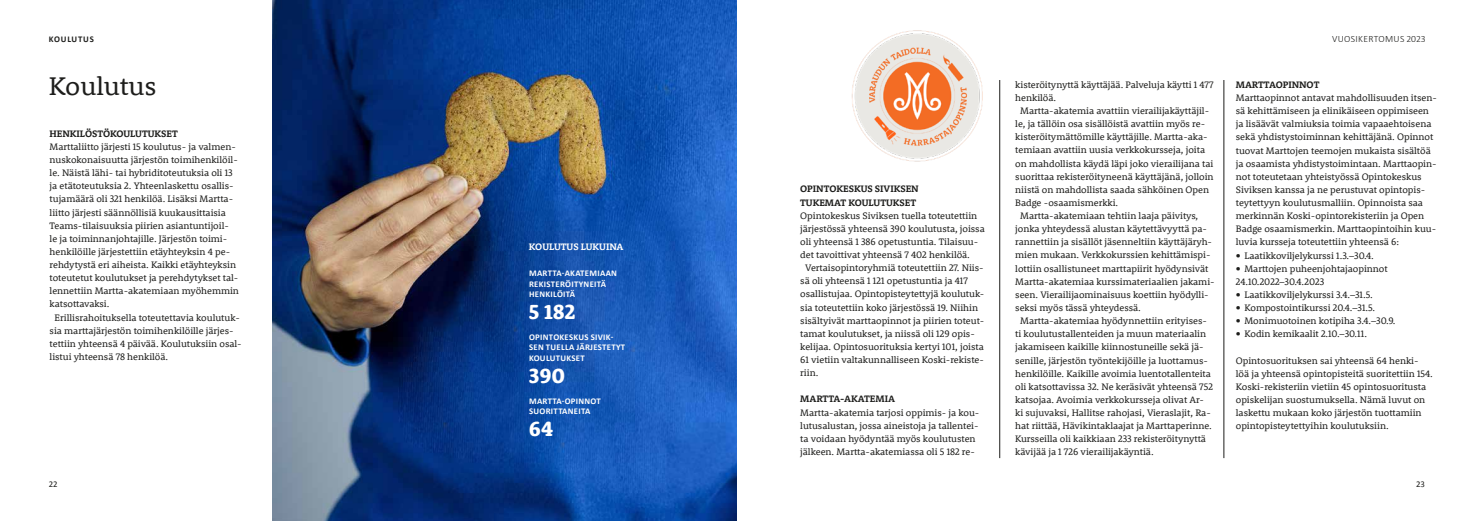
<style>
.page{position:relative;width:1474px;height:521px;background:#fff}
.page>*{position:absolute;margin:0;border:0;box-sizing:border-box;transform-origin:0 0}
.t1{font:26.25px "Rooney";letter-spacing:-.005em;color:#1d1d1b}
.t2{font:800 21px "Rooney";letter-spacing:-.005em;color:#fff}
.t3{font:9.62px/13.1px "Rooney";letter-spacing:-.005em;color:#1d1d1b}
.t4{font:700 9.62px/13.1px "Rooney";letter-spacing:-.005em;color:#1d1d1b}
.t5{font:300 9.62px "Calibri";letter-spacing:.035em;color:#1d1d1b}
.t6{font:700 9.62px "Rooney";letter-spacing:-.005em;color:#fff}
.t7{font:700 8.75px/10.5px "Calibri";letter-spacing:.035em;color:#fff}
.t8{font:700 8.75px "Calibri";letter-spacing:.09em;color:#1d1d1b}
.t9{font:8.75px "Calibri";color:#1d1d1b}
.s1{font-weight:900}
</style>
<div class="page">
<hr style="left:1223px;top:80px;width:1px;height:378px;background:#1d1d1b">
<hr style="left:999px;top:80px;width:1px;height:378px;background:#1d1d1b">
<img style="left:272px;top:0;width:465px;height:521px">
<img style="left:851px;top:30px;width:132px;height:132px">
<p class="t8" style="left:49px;top:34px;width:46px">KOULUTUS</p>
<h1 class="t1" style="left:49px;top:69px;width:109px">Koulutus</h1>
<p class="t4" style="left:50px;top:127px;width:130px">HENKILÖSTÖKOULUTUKSET</p>
<p class="t3" style="left:50px;top:140px;width:188px">Marttaliitto järjesti 15 koulutus- ja valmen-</p>
<p class="t3" style="left:50px;top:153px;width:190px">nuskokonaisuutta järjestön toimihenkilöil-</p>
<p class="t3" style="left:50px;top:166px;width:185px">le. Näistä lähi- tai hybriditoteutuksia oli 13</p>
<p class="t3" style="left:50px;top:179px;width:186px">ja etätoteutuksia 2. Yhteenlaskettu osallis-</p>
<p class="t3" style="left:50px;top:192px;width:185px">tujamäärä oli 321 henkilöä. Lisäksi Martta-</p>
<p class="t3" style="left:50px;top:205px;width:178px">liitto järjesti säännöllisiä kuukausittaisia</p>
<p class="t3" style="left:50px;top:218px;width:181px">Teams-tilaisuuksia piirien asiantuntijoil-</p>
<p class="t3" style="left:50px;top:232px;width:179px">le ja toiminnanjohtajille. Järjestön toimi-</p>
<p class="t3" style="left:50px;top:245px;width:182px">henkilöille järjestettiin etäyhteyksin 4 pe-</p>
<p class="t3" style="left:50px;top:258px;width:188px">rehdytystä eri aiheista. Kaikki etäyhteyksin</p>
<p class="t3" style="left:50px;top:271px;width:190px">toteutetut koulutukset ja perehdytykset tal-</p>
<p class="t3" style="left:50px;top:284px;width:191px">lennettiin Martta-akatemiaan myöhemmin</p>
<p class="t3" style="left:50px;top:297px;width:61px">katsottavaksi.</p>
<p class="t3" style="left:55px;top:310px;width:187px">Erillisrahoituksella toteutettavia koulutuk-</p>
<p class="t3" style="left:50px;top:323px;width:185px">sia marttajärjestön toimihenkilöille järjes-</p>
<p class="t3" style="left:50px;top:337px;width:194px">tettiin yhteensä 4 päivää. Koulutuksiin osal-</p>
<p class="t3" style="left:50px;top:350px;width:120px">listui yhteensä 78 henkilöä.</p>
<p class="t6" style="left:529px;top:240px;width:96px">KOULUTUS LUKUINA</p>
<p class="t7" style="left:529px;top:267px;width:89px">MARTTA-AKATEMIAAN<br>REKISTERÖITYNEITÄ<br>HENKILÖITÄ</p>
<h2 class="t2" style="left:529px;top:298px;width:48px">5 182</h2>
<p class="t7" style="left:529px;top:331px;width:98px">OPINTOKESKUS SIVIK-<br>SEN TUELLA JÄRJESTETYT<br>KOULUTUKSET</p>
<h2 class="t2" style="left:529px;top:362px;width:38px">390</h2>
<p class="t7" style="left:529px;top:395px;width:73px">MARTTA-OPINNOT<br>SUORITTANEITA</p>
<h2 class="t2" style="left:529px;top:415px;width:26px">64</h2>
<p class="t4" style="left:800px;top:182px;width:120px">OPINTOKESKUS SIVIKSEN<br>TUKEMAT KOULUTUKSET</p>
<p class="t3" style="left:800px;top:208px;width:178px">Opintokeskus Siviksen tuella toteutettiin</p>
<p class="t3" style="left:800px;top:222px;width:186px">järjestössä yhteensä 390 koulutusta, joissa</p>
<p class="t3" style="left:800px;top:235px;width:180px">oli yhteensä 1 386 opetustuntia. Tilaisuu-</p>
<p class="t3" style="left:800px;top:248px;width:171px">det tavoittivat yhteensä 7 402 henkilöä.</p>
<p class="t3" style="left:805px;top:261px;width:180px">Vertaisopintoryhmiä toteutettiin 27. Niis-</p>
<p class="t3" style="left:800px;top:274px;width:169px">sä oli yhteensä 1 121 opetustuntia ja 417</p>
<p class="t3" style="left:800px;top:287px;width:186px">osallistujaa. Opintopisteytettyjä koulutuk-</p>
<p class="t3" style="left:800px;top:300px;width:179px">sia toteutettiin koko järjestössä 19. Niihin</p>
<p class="t3" style="left:800px;top:313px;width:186px">sisältyivät marttaopinnot ja piirien toteut-</p>
<p class="t3" style="left:800px;top:327px;width:176px">tamat koulutukset, ja niissä oli 129 opis-</p>
<p class="t3" style="left:800px;top:340px;width:185px">kelijaa. Opintosuorituksia kertyi 101, joista</p>
<p class="t3" style="left:800px;top:353px;width:185px">61 vietiin valtakunnalliseen Koski-rekiste-</p>
<p class="t3" style="left:800px;top:366px;width:20px">riin.</p>
<p class="t4" style="left:800px;top:392px;width:96px">MARTTA-AKATEMIA</p>
<p class="t3" style="left:800px;top:405px;width:181px">Martta-akatemia tarjosi oppimis- ja kou&shy;lutusalustan, jossa aineistoja ja tallentei&shy;ta voidaan hyödyntää myös koulutusten jälkeen. Martta-akatemiassa oli 5 182 re-</p>
<p class="t3" style="left:1015px;top:78px;width:200px">kisteröitynyttä käyttäjää. Palveluja käytti 1 477</p>
<p class="t3" style="left:1015px;top:91px;width:42px">henkilöä.</p>
<p class="t3" style="left:1020px;top:104px;width:190px">Martta-akatemia avattiin vierailijakäyttäjil-</p>
<p class="t3" style="left:1015px;top:117px;width:191px">le, ja tällöin osa sisällöistä avattiin myös re-</p>
<p class="t3" style="left:1015px;top:130px;width:194px">kisteröitymättömille käyttäjille. Martta-aka-</p>
<p class="t3" style="left:1015px;top:143px;width:191px">temiaan avattiin uusia verkkokursseja, joita</p>
<p class="t3" style="left:1015px;top:156px;width:199px">on mahdollista käydä läpi joko vierailijana tai</p>
<p class="t3" style="left:1015px;top:169px;width:200px">suorittaa rekisteröityneenä käyttäjänä, jolloin</p>
<p class="t3" style="left:1015px;top:183px;width:195px">niistä on mahdollista saada sähköinen Open</p>
<p class="t3" style="left:1015px;top:196px;width:104px">Badge -osaamismerkki.</p>
<p class="t3" style="left:1020px;top:209px;width:179px">Martta-akatemiaan tehtiin laaja päivitys,</p>
<p class="t3" style="left:1015px;top:222px;width:193px">jonka yhteydessä alustan käytettävyyttä pa-</p>
<p class="t3" style="left:1015px;top:235px;width:198px">rannettiin ja sisällöt jäsenneltiin käyttäjäryh-</p>
<p class="t3" style="left:1015px;top:248px;width:197px">mien mukaan. Verkkokurssien kehittämispi-</p>
<p class="t3" style="left:1015px;top:261px;width:195px">lottiin osallistuneet marttapiirit hyödynsivät</p>
<p class="t3" style="left:1015px;top:275px;width:201px">Martta-akatemiaa kurssimateriaalien jakami-</p>
<p class="t3" style="left:1015px;top:288px;width:195px">seen. Vierailijaominaisuus koettiin hyödylli-</p>
<p class="t3" style="left:1015px;top:301px;width:127px">seksi myös tässä yhteydessä.</p>
<p class="t3" style="left:1020px;top:314px;width:188px">Martta-akatemiaa hyödynnettiin erityises-</p>
<p class="t3" style="left:1015px;top:327px;width:192px">ti koulutustallenteiden ja muun materiaalin</p>
<p class="t3" style="left:1015px;top:340px;width:190px">jakamiseen kaikille kiinnostuneille sekä jä-</p>
<p class="t3" style="left:1015px;top:353px;width:194px">senille, järjestön työntekijöille ja luottamus-</p>
<p class="t3" style="left:1015px;top:366px;width:197px">henkilöille. Kaikille avoimia luentotallenteita</p>
<p class="t3" style="left:1015px;top:380px;width:199px">oli katsottavissa 32. Ne keräsivät yhteensä 752</p>
<p class="t3" style="left:1015px;top:393px;width:190px">katsojaa. Avoimia verkkokursseja olivat Ar-</p>
<p class="t3" style="left:1015px;top:406px;width:197px">ki sujuvaksi, Hallitse rahojasi, Vieraslajit, Ra-</p>
<p class="t3" style="left:1015px;top:419px;width:198px">hat riittää, Hävikintaklaajat ja Marttaperinne.</p>
<p class="t3" style="left:1015px;top:432px;width:192px">Kursseilla oli kaikkiaan 233 rekisteröitynyttä</p>
<p class="t3" style="left:1015px;top:445px;width:140px">kävijää ja 1 726 vierailijakäyntiä.</p>
<p class="t5" style="left:1331px;top:33px;width:95px">VUOSIKERTOMUS 2023</p>
<p class="t4" style="left:1235px;top:78px;width:85px">MARTTAOPINNOT</p>
<p class="t3" style="left:1235px;top:91px;width:202px">Marttaopinnot antavat mahdollisuuden itsen&shy;sä kehittämiseen ja elinikäiseen oppimiseen ja lisäävät valmiuksia toimia vapaaehtoisena sekä yhdistystoiminnan kehittäjänä. Opinnot tuovat Marttojen teemojen mukaista sisältöä ja osaamista yhdistystoimintaan. Marttaopin&shy;not toteutetaan yhteistyössä Opintokeskus Siviksen kanssa ja ne perustuvat opintopis&shy;teytettyyn koulutusmalliin. Opinnoista saa merkinnän Koski-opintorekisteriin ja Open Badge osaamismerkin. Marttaopintoihin kuu&shy;luvia kursseja toteutettiin yhteensä 6:</p>
<p class="t3" style="left:1235px;top:248px;width:139px"><span class="s1">•</span> Laatikkoviljelykurssi 1.3.–30.4.</p>
<p class="t3" style="left:1235px;top:261px;width:153px"><span class="s1">•</span> Marttojen puheenjohtajaopinnot<br>24.10.2022–30.4.2023</p>
<p class="t3" style="left:1235px;top:288px;width:138px"><span class="s1">•</span> Laatikkoviljelykurssi 3.4.–31.5.</p>
<p class="t3" style="left:1235px;top:301px;width:141px"><span class="s1">•</span> Kompostointikurssi 20.4.–31.5.</p>
<p class="t3" style="left:1235px;top:314px;width:161px"><span class="s1">•</span> Monimuotoinen kotipiha 3.4.–30.9.</p>
<p class="t3" style="left:1235px;top:327px;width:133px"><span class="s1">•</span> Kodin kemikaalit 2.10.–30.11.</p>
<p class="t3" style="left:1235px;top:353px;width:198px">Opintosuorituksen sai yhteensä 64 henki&shy;löä ja yhteensä opintopisteitä suoritettiin 154.<br>Koski-rekisteriin vietiin 45 opintosuoritusta opiskelijan suostumuksella. Nämä luvut on laskettu mukaan koko järjestön tuottamiin opintopisteytettyihin koulutuksiin.</p>
<p class="t9" style="left:49px;top:479px;width:10px">22</p>
<p class="t9" style="left:1415px;top:479px;width:10px">23</p>
</div>
